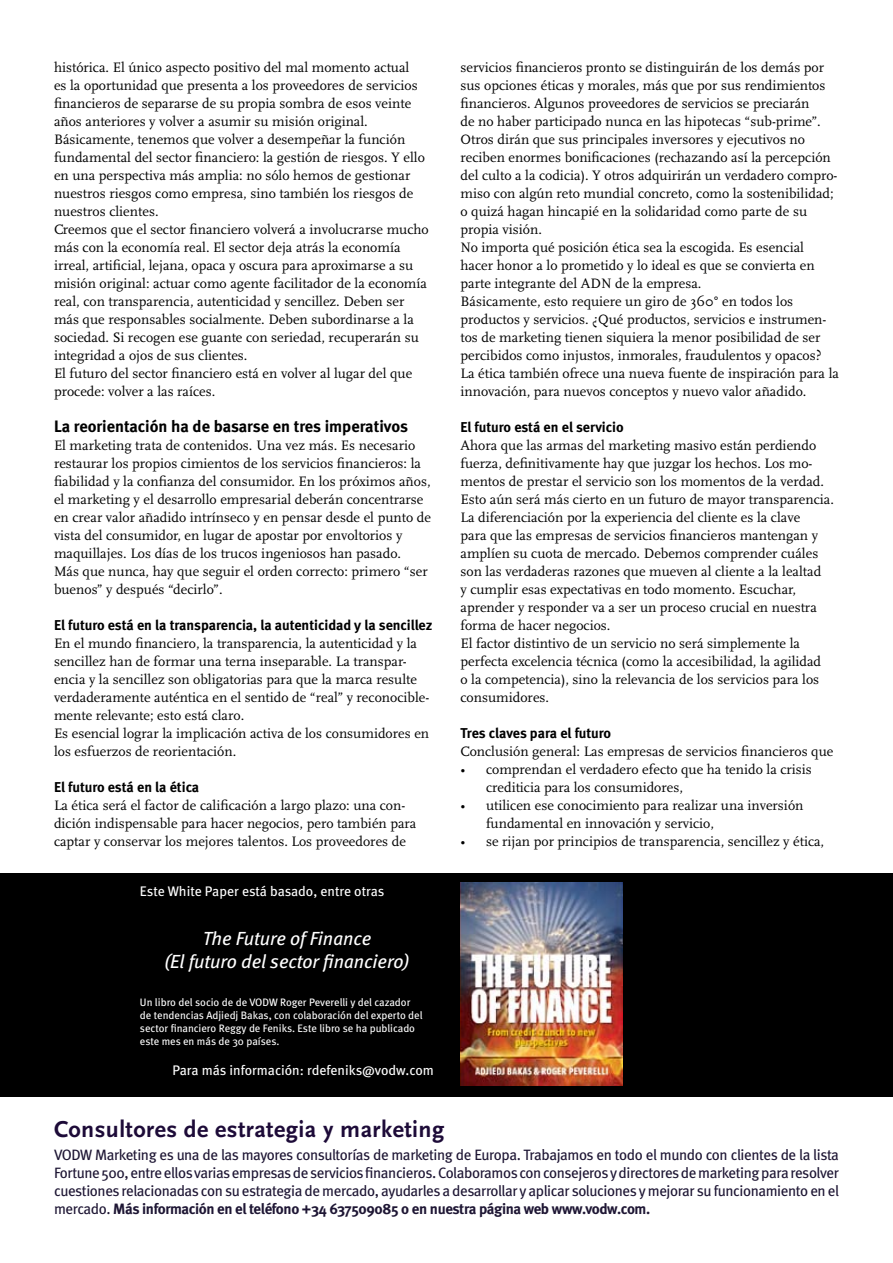
<style>
.page{position:relative;width:893px;height:1263px;background:#fff}
.page>*{position:absolute;margin:0;border:0;box-sizing:border-box;transform-origin:0 0}
.t1{font:700 24px "Scala Sans";letter-spacing:.02em;color:#1d0b38}
.t2{font:italic 19.05px/22.8px "Meta";color:#fff;text-align:center}
.t3{font:700 16.5px "Meta";color:#000}
.t4{font:15px/18px "Meta";letter-spacing:-.025em;color:#1e1634;text-align:justify}
.t5{font:14.25px/18px "Scala";color:#000}
.t6{font:700 14.25px "Meta";letter-spacing:-.005em;color:#000}
.t7{font:13.95px "Meta";color:#fff}
.t8{font:10.8px/12.9px "Meta";color:#fff}
.s1{font-weight:700}
</style>
<div class="page">
<div style="left:0;top:873px;width:893px;height:224px;background:#000"></div>
<img style="left:460px;top:883px;width:162px;height:202px">
<p class="t5" style="left:54px;top:58px;width:376px">histórica. El único aspecto positivo del mal momento actual<br>es la oportunidad que presenta a los proveedores de servicios financieros de separarse de su propia sombra de esos veinte años anteriores y volver a asumir su misión original.<br>Básicamente, tenemos que volver a desempeñar la función fundamental del sector financiero: la gestión de riesgos. Y ello en una perspectiva más amplia: no sólo hemos de gestionar nuestros riesgos como empresa, sino también los riesgos de nuestros clientes.<br>Creemos que el sector financiero volverá a involucrarse mucho más con la economía real. El sector deja atrás la economía irreal, artificial, lejana, opaca y oscura para aproximarse a su misión original: actuar como agente facilitador de la economía real, con transparencia, autenticidad y sencillez. Deben ser más que responsables socialmente. Deben subordinarse a la sociedad. Si recogen ese guante con seriedad, recuperarán su integridad a ojos de sus clientes.<br>El futuro del sector financiero está en volver al lugar del que procede: volver a las raíces.</p>
<p class="t3" style="left:54px;top:416px;width:356px">La reorientación ha de basarse en tres imperativos</p>
<p class="t5" style="left:54px;top:436px;width:378px">El marketing trata de contenidos. Una vez más. Es necesario restaurar los propios cimientos de los servicios financieros: la fiabilidad y la confianza del consumidor. En los próximos años, el marketing y el desarrollo empresarial deberán concentrarse en crear valor añadido intrínseco y en pensar desde el punto de vista del consumidor, en lugar de apostar por envoltorios y maquillajes. Los días de los trucos ingeniosos han pasado.<br>Más que nunca, hay que seguir el orden correcto: primero “ser buenos” y después “decirlo”.</p>
<p class="t6" style="left:54px;top:616px;width:380px">El futuro está en la transparencia, la autenticidad y la sencillez</p>
<p class="t5" style="left:54px;top:634px;width:377px">En el mundo financiero, la transparencia, la autenticidad y la sencillez han de formar una terna inseparable. La transpar&shy;encia y la sencillez son obligatorias para que la marca resulte verdaderamente auténtica en el sentido de “real” y reconocible&shy;mente relevante; esto está claro.<br>Es esencial lograr la implicación activa de los consumidores en los esfuerzos de reorientación.</p>
<p class="t6" style="left:54px;top:778px;width:147px">El futuro está en la ética</p>
<p class="t5" style="left:54px;top:796px;width:364px">La ética será el factor de calificación a largo plazo: una con&shy;dición indispensable para hacer negocios, pero también para captar y conservar los mejores talentos. Los proveedores de</p>
<p class="t7" style="left:140px;top:882px;width:246px">Este White Paper está basado, entre otras</p>
<h2 class="t2" style="left:164px;top:926px;width:247px">The Future of Finance<br>(El futuro del sector financiero)</h2>
<p class="t8" style="left:140px;top:996px;width:284px">Un libro del socio de de VODW Roger Peverelli y del cazador de tendencias Adjiedj Bakas, con colaboración del experto del sector financiero Reggy de Feniks. Este libro se ha publicado este mes en más de 30 países.</p>
<p class="t7" style="left:172px;top:1061px;width:263px">Para más información: rdefeniks@vodw.com</p>
<p class="t5" style="left:460px;top:58px;width:380px">servicios financieros pronto se distinguirán de los demás por sus opciones éticas y morales, más que por sus rendimientos financieros. Algunos proveedores de servicios se preciarán<br>de no haber participado nunca en las hipotecas “sub-prime”.<br>Otros dirán que sus principales inversores y ejecutivos no reciben enormes bonificaciones (rechazando así la percepción del culto a la codicia). Y otros adquirirán un verdadero compro&shy;miso con algún reto mundial concreto, como la sostenibilidad; o quizá hagan hincapié en la solidaridad como parte de su propia visión.<br>No importa qué posición ética sea la escogida. Es esencial hacer honor a lo prometido y lo ideal es que se convierta en parte integrante del ADN de la empresa.<br>Básicamente, esto requiere un giro de 360° en todos los productos y servicios. ¿Qué productos, servicios e instrumen&shy;tos de marketing tienen siquiera la menor posibilidad de ser percibidos como injustos, inmorales, fraudulentos y opacos?<br>La ética también ofrece una nueva fuente de inspiración para la innovación, para nuevos conceptos y nuevo valor añadido.</p>
<p class="t6" style="left:460px;top:418px;width:165px">El futuro está en el servicio</p>
<p class="t5" style="left:460px;top:436px;width:375px">Ahora que las armas del marketing masivo están perdiendo fuerza, definitivamente hay que juzgar los hechos. Los mo&shy;mentos de prestar el servicio son los momentos de la verdad.<br>Esto aún será más cierto en un futuro de mayor transparencia.<br>La diferenciación por la experiencia del cliente es la clave<br>para que las empresas de servicios financieros mantengan y amplíen su cuota de mercado. Debemos comprender cuáles son las verdaderas razones que mueven al cliente a la lealtad<br>y cumplir esas expectativas en todo momento. Escuchar, aprender y responder va a ser un proceso crucial en nuestra forma de hacer negocios.<br>El factor distintivo de un servicio no será simplemente la perfecta excelencia técnica (como la accesibilidad, la agilidad<br>o la competencia), sino la relevancia de los servicios para los consumidores.</p>
<p class="t6" style="left:460px;top:724px;width:152px">Tres claves para el futuro</p>
<p class="t5" style="left:460px;top:742px;width:374px">Conclusión general: Las empresas de servicios financieros que</p>
<p class="t5" style="left:486px;top:760px;width:327px;text-indent:-25px">• comprendan el verdadero efecto que ha tenido la crisis crediticia para los consumidores,</p>
<p class="t5" style="left:486px;top:796px;width:319px;text-indent:-25px">• utilicen ese conocimiento para realizar una inversión fundamental en innovación y servicio,</p>
<p class="t5" style="left:460px;top:832px;width:365px">• se rijan por principios de transparencia, sencillez y ética,</p>
<h1 class="t1" style="left:54px;top:1115px;width:392px">Consultores de estrategia y marketing</h1>
<p class="t4" style="left:54px;top:1145px;width:787px">VODW Marketing es una de las mayores consultorías de marketing de Europa. Trabajamos en todo el mundo con clientes de la lista Fortune 500, entre ellos varias empresas de servicios financieros. Colaboramos con consejeros y directores de marketing para resolver cuestiones relacionadas con su estrategia de mercado, ayudarles a desarrollar y aplicar soluciones y mejorar su funcionamiento en el mercado. <span class="s1">Más información en el teléfono +34 637509085 o en nuestra página web www.vodw.com.</span></p>
</div>
